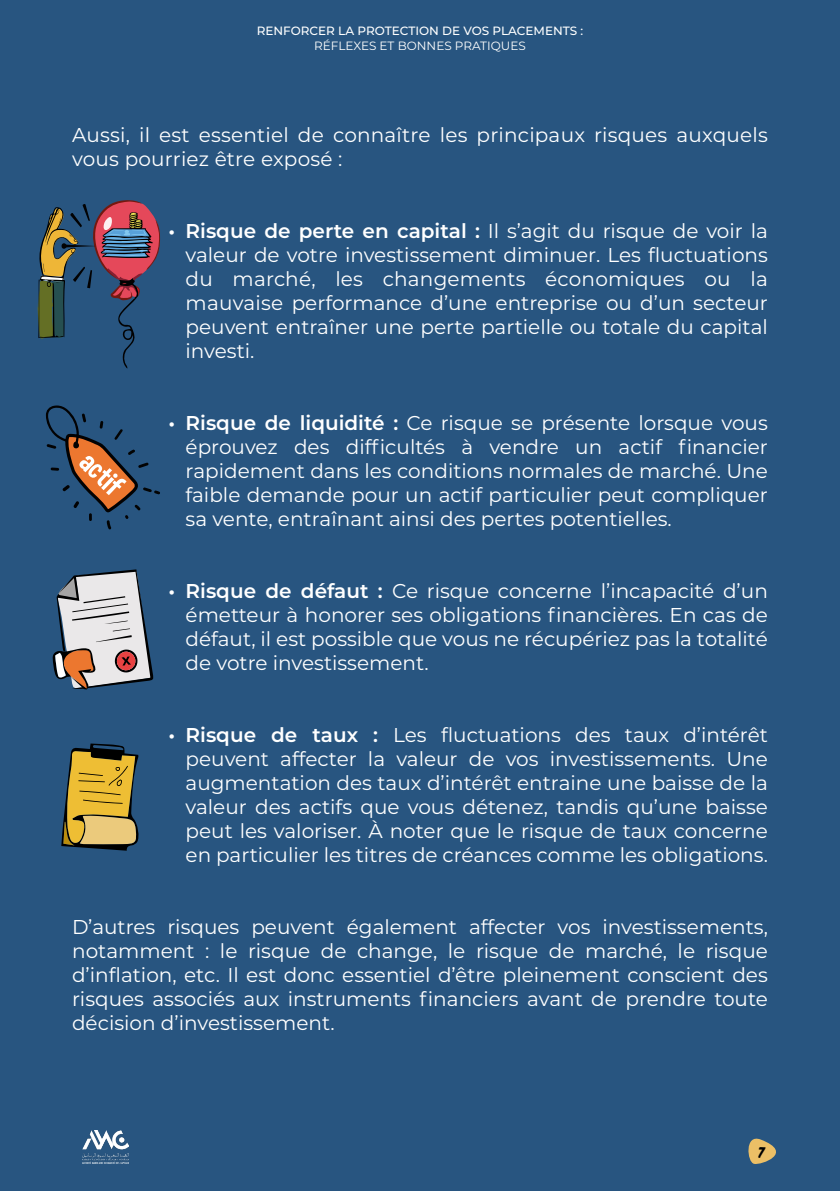
<style>
.page{position:relative;width:840px;height:1191px;background:#fff}
.page>*{position:absolute;margin:0;border:0;box-sizing:border-box;transform-origin:0 0}
.t1{font:20px/24px "Montserrat";color:#fff;text-align:justify}
.t2{font:16px "Luckystar";color:#000}
.t3{font:500 12px "Montserrat";color:#fff}
.t4{font:12px "Montserrat";color:#fff}
.s1{font-weight:600}
</style>
<div class="page">
<div style="left:0;top:0;width:839px;height:1191px;background:#285580"></div>
<svg style="left:37px;top:200px;width:123px;height:168px"></svg>
<svg style="left:46px;top:405px;width:114px;height:124px"></svg>
<svg style="left:61px;top:743px;width:78px;height:107px"></svg>
<svg style="left:52px;top:569px;width:102px;height:120px"></svg>
<svg style="left:748px;top:1138px;width:28px;height:26px"></svg>
<img style="left:82px;top:1130px;width:46px;height:33px">
<p class="t3" style="left:256px;top:23px;width:328px">RENFORCER LA PROTECTION DE VOS PLACEMENTS :</p>
<p class="t4" style="left:314px;top:37px;width:213px">RÉFLEXES ET BONNES PRATIQUES</p>
<p class="t1" style="left:72px;top:122px;width:697px">Aussi, il est essentiel de connaître les principaux risques auxquels vous pourriez être exposé :</p>
<p class="t1" style="left:185px;top:218px;width:583px;text-indent:-17px"><span class="s1">• Risque de perte en capital :</span> Il s’agit du risque de voir la valeur de votre investissement diminuer. Les fluctuations du marché, les changements économiques ou la mauvaise performance d’une entreprise ou d’un secteur peuvent entraîner une perte partielle ou totale du capital investi.</p>
<p class="t1" style="left:185px;top:410px;width:583px;text-indent:-17px"><span class="s1">• Risque de liquidité :</span> Ce risque se présente lorsque vous éprouvez des difficultés à vendre un actif financier rapidement dans les conditions normales de marché. Une faible demande pour un actif particulier peut compliquer sa vente, entraînant ainsi des pertes potentielles.</p>
<p class="t1" style="left:185px;top:578px;width:583px;text-indent:-17px"><span class="s1">• Risque de défaut :</span> Ce risque concerne l’incapacité d’un émetteur à honorer ses obligations financières. En cas de défaut, il est possible que vous ne récupériez pas la totalité de votre investissement.</p>
<p class="t1" style="left:185px;top:722px;width:583px;text-indent:-17px"><span class="s1">• Risque de taux :</span> Les fluctuations des taux d’intérêt peuvent affecter la valeur de vos investissements. Une augmentation des taux d’intérêt entraine une baisse de la valeur des actifs que vous détenez, tandis qu’une baisse peut les valoriser. À noter que le risque de taux concerne en particulier les titres de créances comme les obligations.</p>
<p class="t1" style="left:72px;top:914px;width:697px">D’autres risques peuvent également affecter vos investissements, notamment : le risque de change, le risque de marché, le risque d’inflation, etc. Il est donc essentiel d’être pleinement conscient des risques associés aux instruments financiers avant de prendre toute décision d’investissement.</p>
<p class="t2" style="left:757px;top:1144px;width:8px">7</p>
</div>
